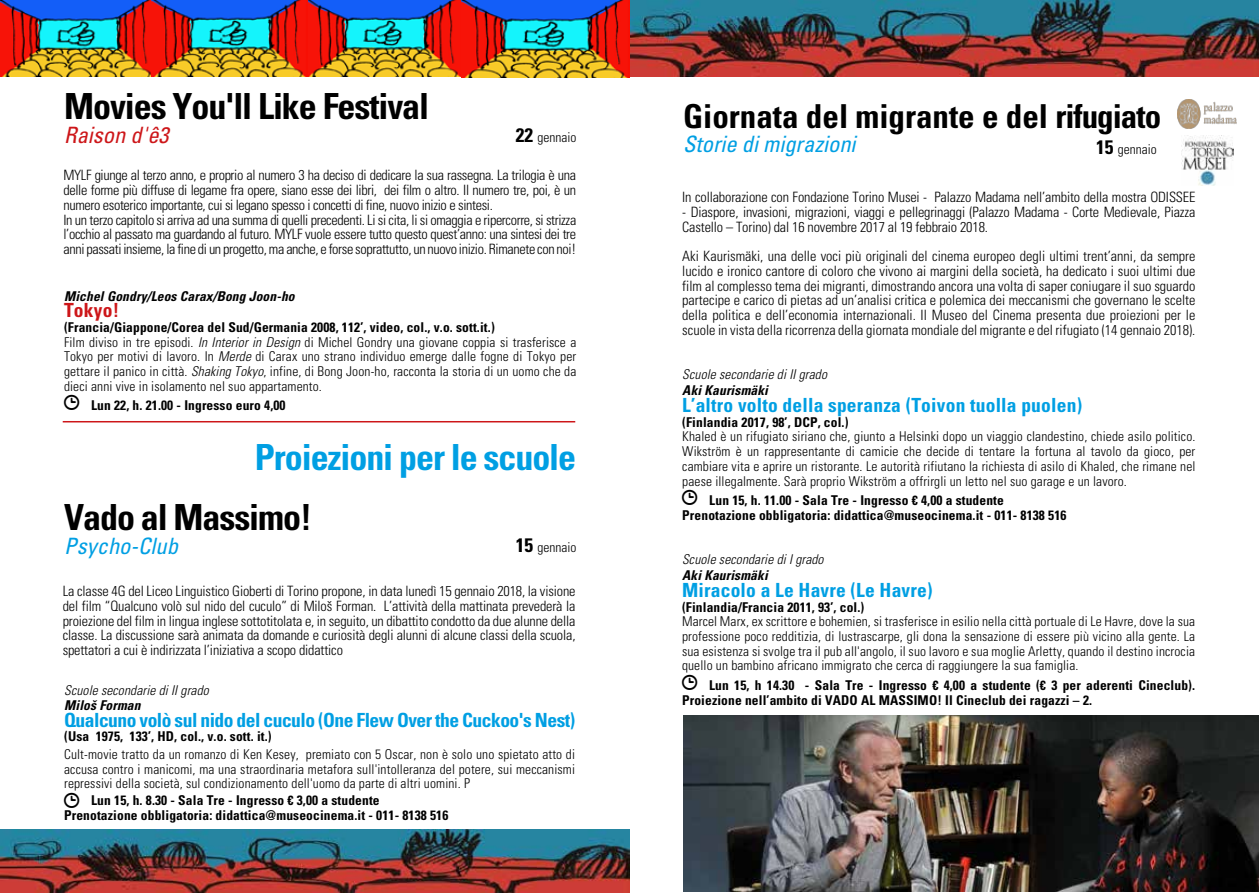
<style>
.page{position:relative;width:1259px;height:893px;background:#fff}
.page>*{position:absolute;margin:0;border:0;box-sizing:border-box;transform-origin:0 0}
.t1{font:700 condensed 36px "Univers";letter-spacing:-.03em;color:#000}
.t2{font:700 condensed 36px "Univers";letter-spacing:-.03em;color:#009fe3}
.t3{font:700 condensed 33px "Univers";color:#000}
.t4{font:italic condensed 22.5px "Univers";color:#009fe3}
.t5{font:italic condensed 22.5px "Univers";color:#cd1619}
.t6{font:700 condensed 19.5px "Univers";letter-spacing:.01em;color:#009fe3}
.t7{font:700 condensed 19.5px "Univers";letter-spacing:-.025em;color:#009fe3}
.t8{font:700 condensed 19.5px "Univers";letter-spacing:.01em;color:#cd1619}
.t9{font:300 condensed 14.25px/14.7px "Univers";letter-spacing:-.025em;color:#000}
.t10{font:300 condensed 13.5px/14.7px "Univers";letter-spacing:.01em;color:#000;text-align:justify}
.t11{font:700 condensed 13.5px/14.7px "Univers";letter-spacing:.01em;color:#000}
.t12{font:italic 300 condensed 13.5px "Univers";letter-spacing:.01em;color:#000}
.t13{font:italic 700 condensed 13.5px "Univers";letter-spacing:.01em;color:#000}
.s1{font-weight:700;font-size:19.5px}
.s2{font-weight:700}
.s3{font-style:italic}
</style>
<div class="page">
<img style="left:0;top:0;width:152px;height:77px">
<img style="left:152px;top:0;width:1107px;height:78px">
<hr style="left:63px;top:421px;width:512px;height:1px;background:#cd1619">
<img style="left:1177px;top:100px;width:59px;height:28px">
<img style="left:1181px;top:135px;width:52px;height:51px">
<img style="left:1px;top:829px;width:628px;height:64px">
<img style="left:683px;top:716px;width:576px;height:175px">
<h1 class="t1" style="left:64px;top:85px;width:366px">Movies You'll Like Festival</h1>
<h3 class="t5" style="left:64px;top:121px;width:106px">Raison d'ê3</h3>
<p class="t10" style="left:516px;top:130px;width:62px"><span class="s1">22</span> gennaio</p>
<p class="t9" style="left:63px;top:168px;width:514px">MYLF giunge al terzo anno, e proprio al numero 3 ha deciso di dedicare la sua rassegna. La trilogia è una delle forme più diffuse di legame fra opere, siano esse dei libri, dei film o altro. Il numero tre, poi, è un numero esoterico importante, cui si legano spesso i concetti di fine, nuovo inizio e sintesi.<br>In un terzo capitolo si arriva ad una summa di quelli precedenti. Li si cita, li si omaggia e ripercorre, si strizza l’occhio al passato ma guardando al futuro. MYLF vuole essere tutto questo quest’anno: una sintesi dei tre anni passati insieme, la fine di un progetto, ma anche, e forse soprattutto, un nuovo inizio. Rimanete con noi!</p>
<p class="t13" style="left:64px;top:288px;width:232px">Michel Gondry/Leos Carax/Bong Joon-ho</p>
<h3 class="t8" style="left:64px;top:298px;width:57px">Tokyo!</h3>
<p class="t10" style="left:64px;top:320px;width:514px;text-align:left"><span class="s2">(Francia/Giappone/Corea del Sud/Germania 2008, 112’, video, col., v.o. sott.it.)<br></span>Film diviso in tre episodi. <span class="s3">In Interior in Design</span> di Michel Gondry una giovane coppia si trasferisce a Tokyo per motivi di lavoro. In <span class="s3">Merde</span> di Carax uno strano individuo emerge dalle fogne di Tokyo per gettare il panico in città. <span class="s3">Shaking Tokyo</span>, infine, di Bong Joon-ho, racconta la storia di un uomo che da dieci anni vive in isolamento nel suo appartamento.</p>
<p class="t11" style="left:91px;top:398px;width:196px">Lun 22, h. 21.00 - Ingresso euro 4,00</p>
<h1 class="t2" style="left:255px;top:435px;width:323px">Proiezioni per le scuole</h1>
<h1 class="t1" style="left:64px;top:495px;width:249px">Vado al Massimo!</h1>
<h3 class="t4" style="left:64px;top:531px;width:115px">Psycho-Club</h3>
<p class="t10" style="left:516px;top:540px;width:62px"><span class="s1">15</span> gennaio</p>
<p class="t9" style="left:63px;top:584px;width:514px;text-align:justify">La classe 4G del Liceo Linguistico Gioberti di Torino propone, in data lunedì 15 gennaio 2018, la visione del film “Qualcuno volò sul nido del cuculo” di Miloš Forman. L’attività della mattinata prevederà la proiezione del film in lingua inglese sottotitolata e, in seguito, un dibattito condotto da due alunne della classe. La discussione sarà animata da domande e curiosità degli alunni di alcune classi della scuola, spettatori a cui è indirizzata l’iniziativa a scopo didattico</p>
<p class="t12" style="left:64px;top:682px;width:146px">Scuole secondarie di II grado</p>
<p class="t13" style="left:64px;top:697px;width:78px">Miloš Forman</p>
<h3 class="t7" style="left:64px;top:708px;width:512px">Qualcuno volò sul nido del cuculo (One Flew Over the Cuckoo's Nest)</h3>
<p class="t11" style="left:64px;top:729px;width:209px">(Usa 1975, 133’, HD, col., v.o. sott. it.)</p>
<p class="t10" style="left:64px;top:747px;width:512px">Cult-movie tratto da un romanzo di Ken Kesey, premiato con 5 Oscar, non è solo uno spietato atto di accusa contro i manicomi, ma una straordinaria metafora sull'intolleranza del potere, sui meccanismi repressivi della società, sul condizionamento dell'uomo da parte di altri uomini. P</p>
<p class="t11" style="left:64px;top:793px;width:386px;text-indent:27px">Lun 15, h. 8.30 - Sala Tre - Ingresso € 3,00 a studente<br>Prenotazione obbligatoria: didattica@museocinema.it - 011- 8138 516</p>
<h2 class="t3" style="left:683px;top:96px;width:479px">Giornata del migrante e del rifugiato</h2>
<h3 class="t4" style="left:683px;top:130px;width:174px">Storie di migrazioni</h3>
<p class="t10" style="left:1096px;top:142px;width:62px"><span class="s1">15</span> gennaio</p>
<p class="t9" style="left:682px;top:190px;width:515px">In collaborazione con Fondazione Torino Musei - Palazzo Madama nell’ambito della mostra ODISSEE</p>
<p class="t9" style="left:682px;top:205px;width:515px">- Diaspore, invasioni, migrazioni, viaggi e pellegrinaggi (Palazzo Madama - Corte Medievale, Piazza<br>Castello – Torino) dal 16 novembre 2017 al 19 febbraio 2018.</p>
<p class="t9" style="left:682px;top:249px;width:515px;text-align:justify">Aki Kaurismäki, una delle voci più originali del cinema europeo degli ultimi trent’anni, da sempre lucido e ironico cantore di coloro che vivono ai margini della società, ha dedicato i suoi ultimi due film al complesso tema dei migranti, dimostrando ancora una volta di saper coniugare il suo sguardo partecipe e carico di pietas ad un’analisi critica e polemica dei meccanismi che governano le scelte della politica e dell’economia internazionali. Il Museo del Cinema presenta due proiezioni per le scuole in vista della ricorrenza della giornata mondiale del migrante e del rifugiato (14 gennaio 2018).</p>
<p class="t12" style="left:682px;top:366px;width:146px">Scuole secondarie di II grado</p>
<p class="t13" style="left:682px;top:382px;width:87px">Aki Kaurismäki</p>
<h3 class="t6" style="left:682px;top:393px;width:401px">L’altro volto della speranza (Toivon tuolla puolen)</h3>
<p class="t11" style="left:682px;top:414px;width:168px">(Finlandia 2017, 98’, DCP, col.)</p>
<p class="t10" style="left:682px;top:429px;width:515px">Khaled è un rifugiato siriano che, giunto a Helsinki dopo un viaggio clandestino, chiede asilo politico.<br>Wikström è un rappresentante di camicie che decide di tentare la fortuna al tavolo da gioco, per cambiare vita e aprire un ristorante. Le autorità rifiutano la richiesta di asilo di Khaled, che rimane nel paese illegalmente. Sarà proprio Wikström a offrirgli un letto nel suo garage e un lavoro.</p>
<p class="t11" style="left:682px;top:493px;width:386px;text-indent:27px">Lun 15, h. 11.00 - Sala Tre - Ingresso € 4,00 a studente<br>Prenotazione obbligatoria: didattica@museocinema.it - 011- 8138 516</p>
<p class="t12" style="left:682px;top:551px;width:143px">Scuole secondarie di I grado</p>
<p class="t13" style="left:682px;top:567px;width:87px">Aki Kaurismäki</p>
<h3 class="t6" style="left:682px;top:578px;width:252px">Miracolo a Le Havre (Le Havre)</h3>
<p class="t11" style="left:682px;top:599px;width:184px">(Finlandia/Francia 2011, 93’, col.)</p>
<p class="t10" style="left:682px;top:614px;width:514px">Marcel Marx, ex scrittore e bohemien, si trasferisce in esilio nella città portuale di Le Havre, dove la sua professione poco redditizia, di lustrascarpe, gli dona la sensazione di essere più vicino alla gente. La sua esistenza si svolge tra il pub all'angolo, il suo lavoro e sua moglie Arletty, quando il destino incrocia quello un bambino africano immigrato che cerca di raggiungere la sua famiglia.</p>
<p class="t11" style="left:682px;top:678px;width:514px;text-indent:27px">Lun 15, h 14.30 - Sala Tre - Ingresso € 4,00 a studente (€ 3 per aderenti Cineclub).<br>Proiezione nell’ambito di VADO AL MASSIMO! Il Cineclub dei ragazzi – 2.</p>
</div>
